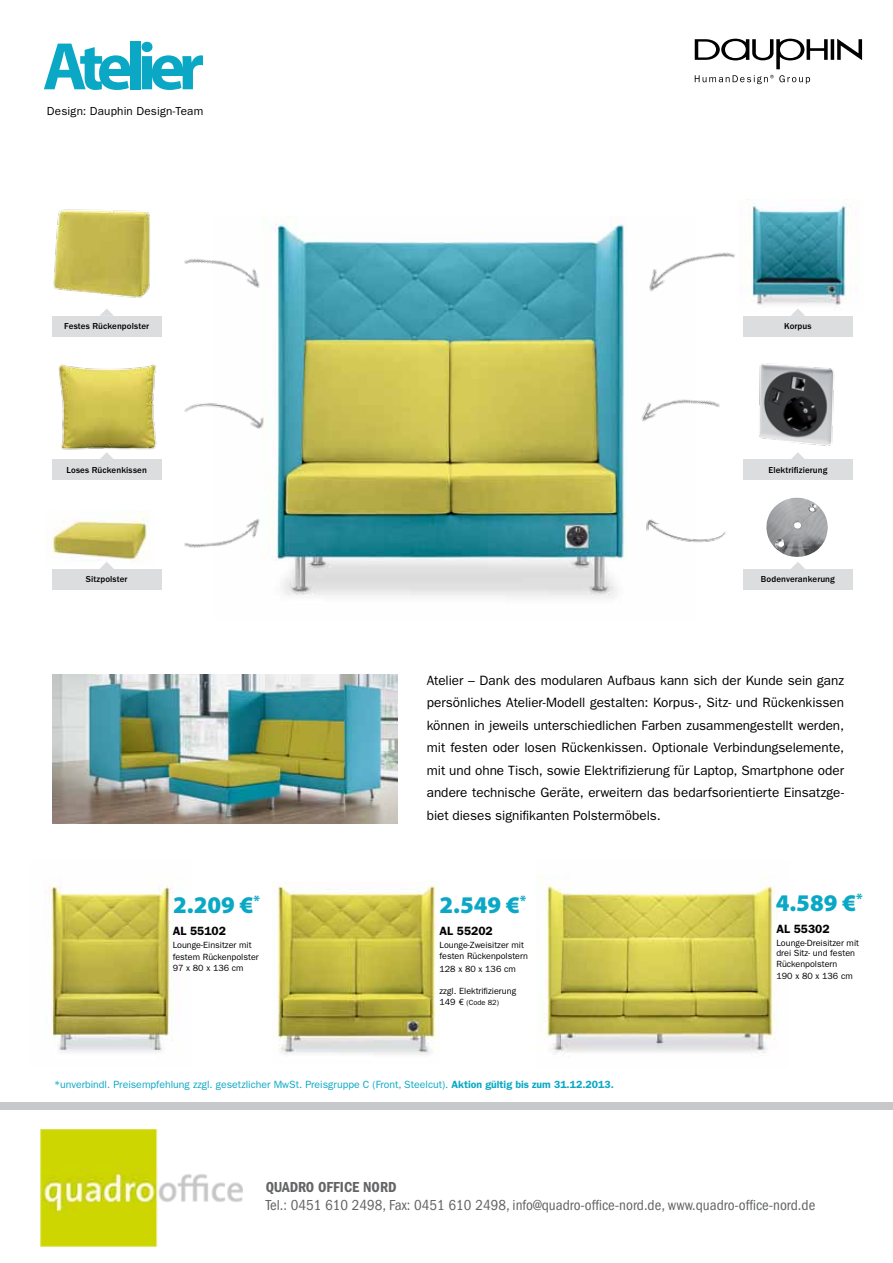
<style>
.page{position:relative;width:893px;height:1263px;background:#fff}
.page>*{position:absolute;margin:0;border:0;box-sizing:border-box;transform-origin:0 0}
.t1{font:700 67.8px "Myriad Pro";letter-spacing:-.1em;color:#0aa8c5}
.t2{font:900 24px "Myriad Pro";color:#0aa8c5}
.t3{font:condensed 15px "Franklin Gothic LT";color:#636466}
.t4{font:600 condensed 15px "Franklin Gothic LT";color:#636466}
.t5{font:13.5px/22.5px "Franklin Gothic LT";letter-spacing:-.005em;color:#000;text-align:justify}
.t6{font:600 12px "Franklin Gothic LT";color:#000}
.t7{font:11.7px "Franklin Gothic LT";letter-spacing:.015em;color:#000}
.t8{font:10.5px "Franklin Gothic LT";color:#0aa8c5}
.t9{font:9px/10.9px "Franklin Gothic LT";color:#000}
.t10{font:500 9px "Franklin Gothic LT";letter-spacing:.01em;color:#000}
.t11{font:7.5px "Franklin Gothic LT";color:#000}
.s1{font-size:9px}
.s2{font-weight:600}
</style>
<div class="page">
<img style="left:537px;top:878px;width:240px;height:175px">
<img style="left:275px;top:884px;width:164px;height:171px">
<img style="left:52px;top:675px;width:345px;height:148px">
<img style="left:263px;top:217px;width:364px;height:381px">
<img style="left:58px;top:364px;width:104px;height:106px">
<img style="left:53px;top:209px;width:97px;height:89px">
<img style="left:46px;top:513px;width:103px;height:49px">
<img style="left:184px;top:230px;width:90px;height:91px">
<img style="left:184px;top:484px;width:90px;height:92px">
<img style="left:184px;top:371px;width:86px;height:65px">
<img style="left:747px;top:199px;width:104px;height:106px">
<img style="left:759px;top:363px;width:76px;height:83px">
<img style="left:766px;top:497px;width:62px;height:60px">
<img style="left:625px;top:364px;width:95px;height:100px">
<img style="left:646px;top:519px;width:80px;height:24px">
<img style="left:649px;top:226px;width:102px;height:79px">
<div style="left:52px;top:316px;width:109px;height:20px;background:#dcddde"></div>
<div style="left:743px;top:316px;width:110px;height:20px;background:#dcddde"></div>
<div style="left:52px;top:459px;width:109px;height:21px;background:#dcddde"></div>
<div style="left:743px;top:459px;width:110px;height:21px;background:#dcddde"></div>
<div style="left:52px;top:569px;width:109px;height:20px;background:#dcddde"></div>
<div style="left:743px;top:569px;width:110px;height:20px;background:#dcddde"></div>
<svg style="left:100px;top:309px;width:14px;height:7px"></svg>
<svg style="left:791px;top:309px;width:14px;height:7px"></svg>
<svg style="left:99px;top:452px;width:15px;height:7px"></svg>
<svg style="left:791px;top:452px;width:13px;height:7px"></svg>
<svg style="left:100px;top:562px;width:14px;height:7px"></svg>
<svg style="left:791px;top:562px;width:14px;height:7px"></svg>
<img style="left:45px;top:878px;width:126px;height:174px">
<div style="left:0;top:1103px;width:893px;height:7px;background:#c7c8ca"></div>
<svg style="left:695px;top:39px;width:167px;height:30px"></svg>
<svg style="left:695px;top:75px;width:115px;height:9px"></svg>
<img style="left:41px;top:1130px;width:201px;height:116px">
<h1 class="t1" style="left:43px;top:28px;width:163px">Atelier</h1>
<p class="t7" style="left:47px;top:104px;width:158px">Design: Dauphin Design-Team</p>
<p class="t10" style="left:64px;top:321px;width:86px">Festes Rückenpolster</p>
<p class="t10" style="left:784px;top:321px;width:29px">Korpus</p>
<p class="t10" style="left:67px;top:465px;width:82px">Loses Rückenkissen</p>
<p class="t10" style="left:768px;top:465px;width:60px">Elektrifizierung</p>
<p class="t10" style="left:86px;top:574px;width:43px">Sitzpolster</p>
<p class="t10" style="left:761px;top:574px;width:75px">Bodenverankerung</p>
<h2 class="t2" style="left:173px;top:891px;width:88px">2.209 €<sup>*</sup></h2>
<p class="t6" style="left:173px;top:924px;width:55px">AL 55102</p>
<p class="t9" style="left:173px;top:940px;width:88px;line-height:11.4px">Lounge-Einsitzer mit festem Rückenpolster<br>97 x 80 x 136 cm</p>
<p class="t5" style="left:427px;top:669px;width:419px">Atelier – Dank des modularen Aufbaus kann sich der Kunde sein ganz persönliches Atelier-Modell gestalten: Korpus-, Sitz- und Rückenkissen können in jeweils unterschiedlichen Farben zusammengestellt werden, mit festen oder losen Rückenkissen. Optionale Verbindungselemente, mit und ohne Tisch, sowie Elektrifizierung für Laptop, Smartphone oder andere technische Geräte, erweitern das bedarfsorientierte Einsatzge&shy;biet dieses signifikanten Polstermöbels.</p>
<h2 class="t2" style="left:439px;top:891px;width:88px">2.549 €<sup>*</sup></h2>
<h2 class="t2" style="left:776px;top:889px;width:88px">4.589 €<sup>*</sup></h2>
<p class="t6" style="left:439px;top:924px;width:55px">AL 55202</p>
<p class="t9" style="left:439px;top:939px;width:90px">Lounge-Zweisitzer mit festen Rückenpolstern</p>
<p class="t9" style="left:439px;top:964px;width:78px">128 x 80 x 136 cm</p>
<p class="t9" style="left:439px;top:985px;width:78px">zzgl. Elektrifizierung</p>
<p class="t11" style="left:439px;top:998px;width:61px"><span class="s1">149 €</span> (Code 82)</p>
<p class="t6" style="left:776px;top:921px;width:55px">AL 55302</p>
<p class="t9" style="left:776px;top:937px;width:84px">Lounge-Dreisitzer mit drei Sitz- und festen<br>Rückenpolstern<br>190 x 80 x 136 cm</p>
<p class="t8" style="left:54px;top:1078px;width:561px">*unverbindl. Preisempfehlung zzgl. gesetzlicher MwSt. Preisgruppe C (Front, Steelcut). <span class="s2">Aktion gültig bis zum 31.12.2013.</span></p>
<p class="t4" style="left:266px;top:1178px;width:132px">QUADRO OFFICE NORD</p>
<p class="t3" style="left:266px;top:1196px;width:551px">Tel.: 0451 610 2498, Fax: 0451 610 2498, info@quadro-office-nord.de, www.quadro-office-nord.de</p>
</div>
